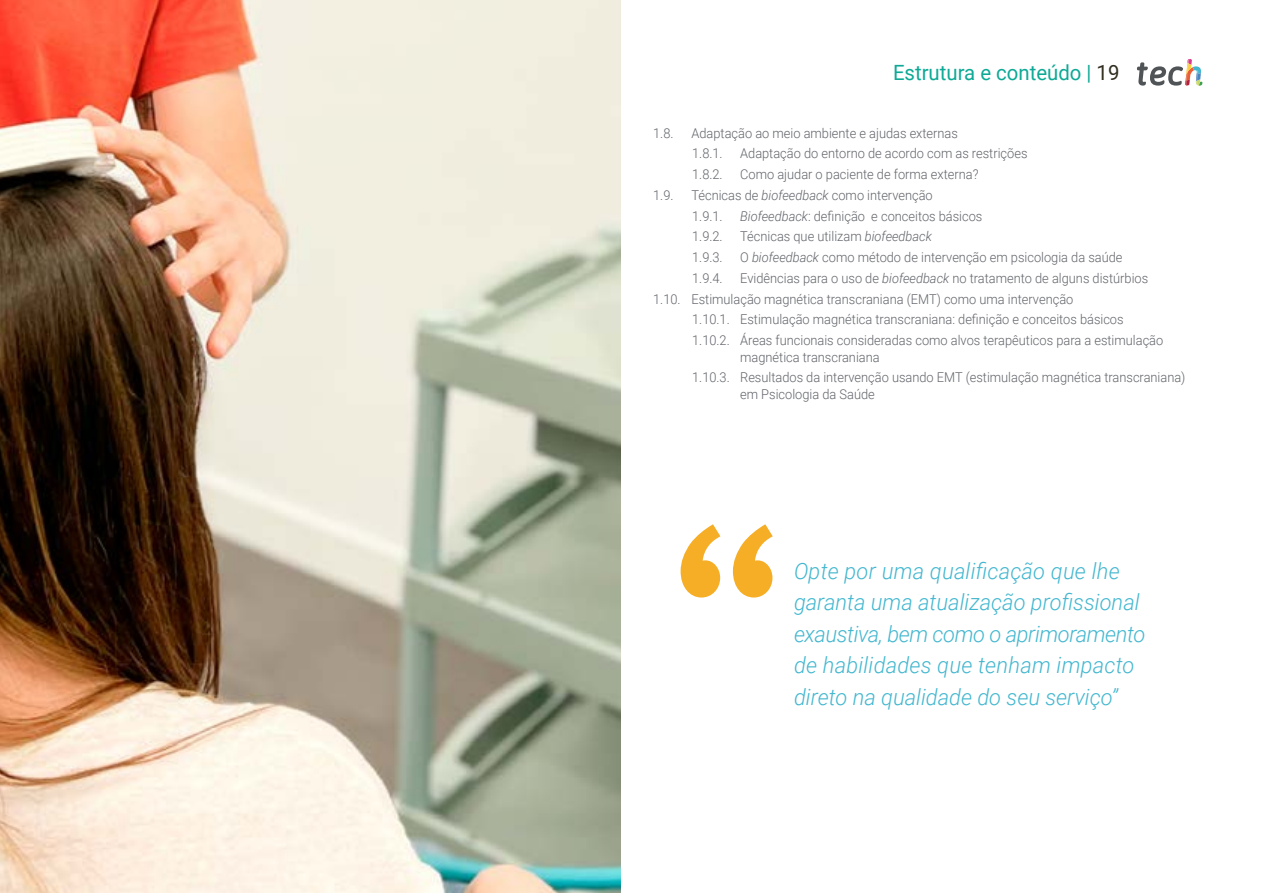
<style>
.page{position:relative;width:1263px;height:893px;background:#fff}
.page>*{position:absolute;margin:0;border:0;box-sizing:border-box;transform-origin:0 0}
.t1{font:italic 300 22.5px/31.5px "Roboto";color:#43b7cf}
.t2{font:21px "Roboto";color:#0ea996}
.t3{font:300 13.5px/20.7px "Roboto";color:#61646a;scale:.95 1}
.s1{color:#312e20}
.s2{font-style:italic}
</style>
<div class="page">
<img style="left:0;top:0;width:621px;height:893px">
<svg style="left:681px;top:524px;width:92px;height:73px"></svg>
<svg style="left:1137px;top:59px;width:65px;height:27px"></svg>
<h2 class="t2" style="left:893px;top:57px;width:228px">Estrutura e conteúdo | <span class="s1">19</span></h2>
<p class="t3" style="left:653px;top:122px;width:23px">1.8.</p>
<p class="t3" style="left:691px;top:122px;width:282px">Adaptação ao meio ambiente e ajudas externas<br>1.8.1.</p>
<p class="t3" style="left:740px;top:143px;width:304px">Adaptação do entorno de acordo com as restrições</p>
<p class="t3" style="left:692px;top:164px;width:34px">1.8.2.</p>
<p class="t3" style="left:740px;top:164px;width:252px">Como ajudar o paciente de forma externa?</p>
<p class="t3" style="left:653px;top:184px;width:23px">1.9.</p>
<p class="t3" style="left:691px;top:184px;width:256px">Técnicas de <span class="s2">biofeedback</span> como intervenção<br>1.9.1.</p>
<p class="t3" style="left:740px;top:205px;width:256px"><span class="s2">Biofeedback</span>: definição e conceitos básicos</p>
<p class="t3" style="left:692px;top:226px;width:34px">1.9.2.</p>
<p class="t3" style="left:740px;top:226px;width:203px">Técnicas que utilizam <span class="s2">biofeedback</span></p>
<p class="t3" style="left:692px;top:247px;width:34px">1.9.3.</p>
<p class="t3" style="left:740px;top:247px;width:404px">O <span class="s2">biofeedback</span> como método de intervenção em psicologia da saúde</p>
<p class="t3" style="left:692px;top:267px;width:34px">1.9.4.</p>
<p class="t3" style="left:740px;top:267px;width:431px">Evidências para o uso de <span class="s2">biofeedback</span> no tratamento de alguns distúrbios</p>
<p class="t3" style="left:653px;top:288px;width:444px">1.10. Estimulação magnética transcraniana (EMT) como uma intervenção</p>
<p class="t3" style="left:692px;top:309px;width:456px">1.10.1. Estimulação magnética transcraniana: definição e conceitos básicos</p>
<p class="t3" style="left:692px;top:330px;width:497px">1.10.2. Áreas funcionais consideradas como alvos terapêuticos para a estimulação</p>
<p class="t3" style="left:692px;top:346px;width:521px;text-indent:48px">magnética transcraniana<br>1.10.3. Resultados da intervenção usando EMT (estimulação magnética transcraniana)</p>
<p class="t3" style="left:740px;top:383px;width:143px">em Psicologia da Saúde</p>
<h1 class="t1" style="left:794px;top:554px;width:353px">Opte por uma qualificação que lhe garanta uma atualização profissional exaustiva, bem como o aprimoramento de habilidades que tenham impacto direto na qualidade do seu serviço”</h1>
</div>
